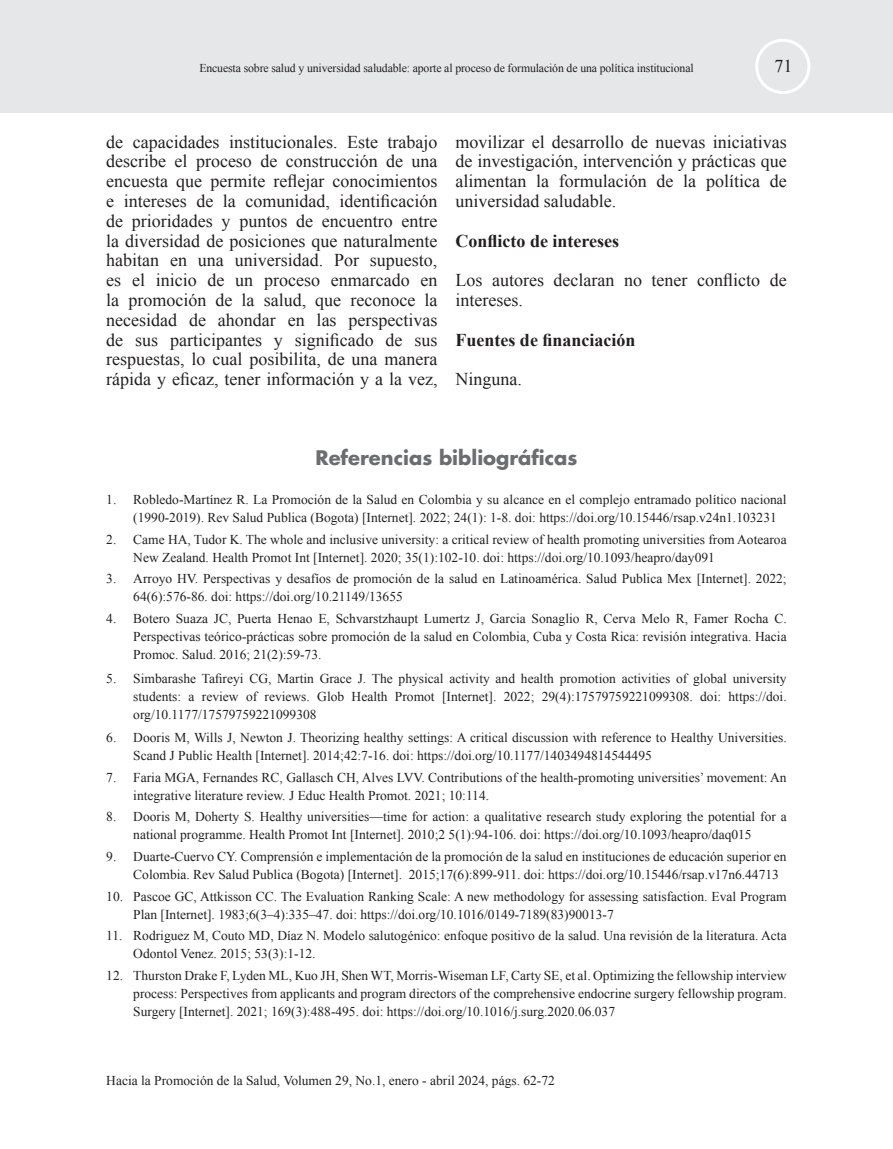
<style>
.page{position:relative;width:893px;height:1149px;background:#fff}
.page>*{position:absolute;margin:0;border:0;box-sizing:border-box;transform-origin:0 0}
.TITULO_DENTO_DEL_ART{font:700 19.5px "Futura LT";color:#6c6d70}
.Normal_HPS{font:18px/19.8px "Times New Roman";color:#231f20;text-align:justify}
.Subs_HPS{font:700 18px "Times New Roman";color:#231f20}
.t1{font:13.5px/18px "Times New Roman";color:#231f20}
.t2{font:12px "Times New Roman";letter-spacing:-.01em;color:#231f20}
</style>
<div class="page">
<div style="left:0;top:0;width:893px;height:113px;background:#e6e7e9"></div>
<div style="left:755px;top:39px;width:55px;height:55px;border:3px solid #fff;border-radius:50%"></div>
<p class="t2" style="left:199px;top:60px;width:496px">Encuesta sobre salud y universidad saludable: aporte al proceso de formulación de una política institucional</p>
<h2 class="Normal_HPS" style="left:774px;top:56px;width:19px">71</h2>
<p class="Normal_HPS" style="left:106px;top:131px;width:333px">de capacidades institucionales. Este trabajo describe el proceso de construcción de una encuesta que permite reflejar conocimientos e intereses de la comunidad, identificación de prioridades y puntos de encuentro entre la diversidad de posiciones que naturalmente habitan en una universidad. Por supuesto, es el inicio de un proceso enmarcado en la promoción de la salud, que reconoce la necesidad de ahondar en las perspectivas de sus participantes y significado de sus respuestas, lo cual posibilita, de una manera rápida y eficaz, tener información y a la vez,</p>
<p class="Normal_HPS" style="left:455px;top:131px;width:333px">movilizar el desarrollo de nuevas iniciativas de investigación, intervención y prácticas que alimentan la formulación de la política de universidad saludable.</p>
<p class="Subs_HPS" style="left:455px;top:228px;width:165px">Conflicto de intereses</p>
<p class="Normal_HPS" style="left:455px;top:270px;width:333px">Los autores declaran no tener conflicto de intereses.</p>
<p class="Subs_HPS" style="left:455px;top:327px;width:182px">Fuentes de financiación</p>
<p class="Normal_HPS" style="left:455px;top:369px;width:68px">Ninguna.</p>
<p class="TITULO_DENTO_DEL_ART" style="left:315px;top:444px;width:264px">Referencias bibliográficas</p>
<p class="t1" style="left:133px;top:490px;width:655px;text-indent:-27px">1. Robledo-Martínez R. La Promoción de la Salud en Colombia y su alcance en el complejo entramado político nacional (1990-2019). Rev Salud Publica (Bogota) [Internet]. 2022; 24(1): 1-8. doi: https://doi.org/10.15446/rsap.v24n1.103231</p>
<p class="t1" style="left:133px;top:530px;width:655px;text-indent:-27px">2. Came HA, Tudor K. The whole and inclusive university: a critical review of health promoting universities from Aotearoa<br>New Zealand. Health Promot Int [Internet]. 2020; 35(1):102-10. doi: https://doi.org/10.1093/heapro/day091</p>
<p class="t1" style="left:133px;top:569px;width:655px;text-indent:-27px">3. Arroyo HV. Perspectivas y desafíos de promoción de la salud en Latinoamérica. Salud Publica Mex [Internet]. 2022;<br>64(6):576-86. doi: https://doi.org/10.21149/13655</p>
<p class="t1" style="left:133px;top:609px;width:655px;text-align:justify;text-indent:-27px">4. Botero Suaza JC, Puerta Henao E, Schvarstzhaupt Lumertz J, Garcia Sonaglio R, Cerva Melo R, Famer Rocha C.<br>Perspectivas teórico-prácticas sobre promoción de la salud en Colombia, Cuba y Costa Rica: revisión integrativa. Hacia Promoc. Salud. 2016; 21(2):59-73.</p>
<p class="t1" style="left:133px;top:668px;width:655px;text-align:justify;text-indent:-27px">5. Simbarashe Tafireyi CG, Martin Grace J. The physical activity and health promotion activities of global university students: a review of reviews. Glob Health Promot [Internet]. 2022; 29(4):17579759221099308. doi: https://doi. org/10.1177/17579759221099308</p>
<p class="t1" style="left:133px;top:728px;width:655px;text-indent:-27px">6. Dooris M, Wills J, Newton J. Theorizing healthy settings: A critical discussion with reference to Healthy Universities.<br>Scand J Public Health [Internet]. 2014;42:7-16. doi: https://doi.org/10.1177/1403494814544495</p>
<p class="t1" style="left:133px;top:767px;width:655px;text-indent:-27px">7. Faria MGA, Fernandes RC, Gallasch CH, Alves LVV. Contributions of the health-promoting universities’ movement: An integrative literature review. J Educ Health Promot. 2021; 10:114.</p>
<p class="t1" style="left:106px;top:807px;width:682px;text-align:center">8. Dooris M, Doherty S. Healthy universities—time for action: a qualitative research study exploring the potential for a national programme. Health Promot Int [Internet]. 2010;2 5(1):94-106. doi: https://doi.org/10.1093/heapro/daq015</p>
<p class="t1" style="left:133px;top:846px;width:655px;text-indent:-27px">9. Duarte-Cuervo CY. Comprensión e implementación de la promoción de la salud en instituciones de educación superior en<br>Colombia. Rev Salud Publica (Bogota) [Internet]. 2015;17(6):899-911. doi: https://doi.org/10.15446/rsap.v17n6.44713</p>
<p class="t1" style="left:133px;top:886px;width:655px;text-indent:-27px">10. Pascoe GC, Attkisson CC. The Evaluation Ranking Scale: A new methodology for assessing satisfaction. Eval Program<br>Plan [Internet]. 1983;6(3–4):335–47. doi: https://doi.org/10.1016/0149-7189(83)90013-7</p>
<p class="t1" style="left:133px;top:926px;width:655px;text-indent:-27px">11. Rodriguez M, Couto MD, Díaz N. Modelo salutogénico: enfoque positivo de la salud. Una revisión de la literatura. Acta<br>Odontol Venez. 2015; 53(3):1-12.</p>
<p class="t1" style="left:133px;top:965px;width:655px;text-align:justify;text-indent:-27px">12. Thurston Drake F, Lyden ML, Kuo JH, Shen WT, Morris-Wiseman LF, Carty SE, et al. Optimizing the fellowship interview process: Perspectives from applicants and program directors of the comprehensive endocrine surgery fellowship program.<br>Surgery [Internet]. 2021; 169(3):488-495. doi: https://doi.org/10.1016/j.surg.2020.06.037</p>
<p class="t1" style="left:106px;top:1070px;width:450px">Hacia la Promoción de la Salud, Volumen 29, No.1, enero - abril 2024, págs. 62-72</p>
</div>
